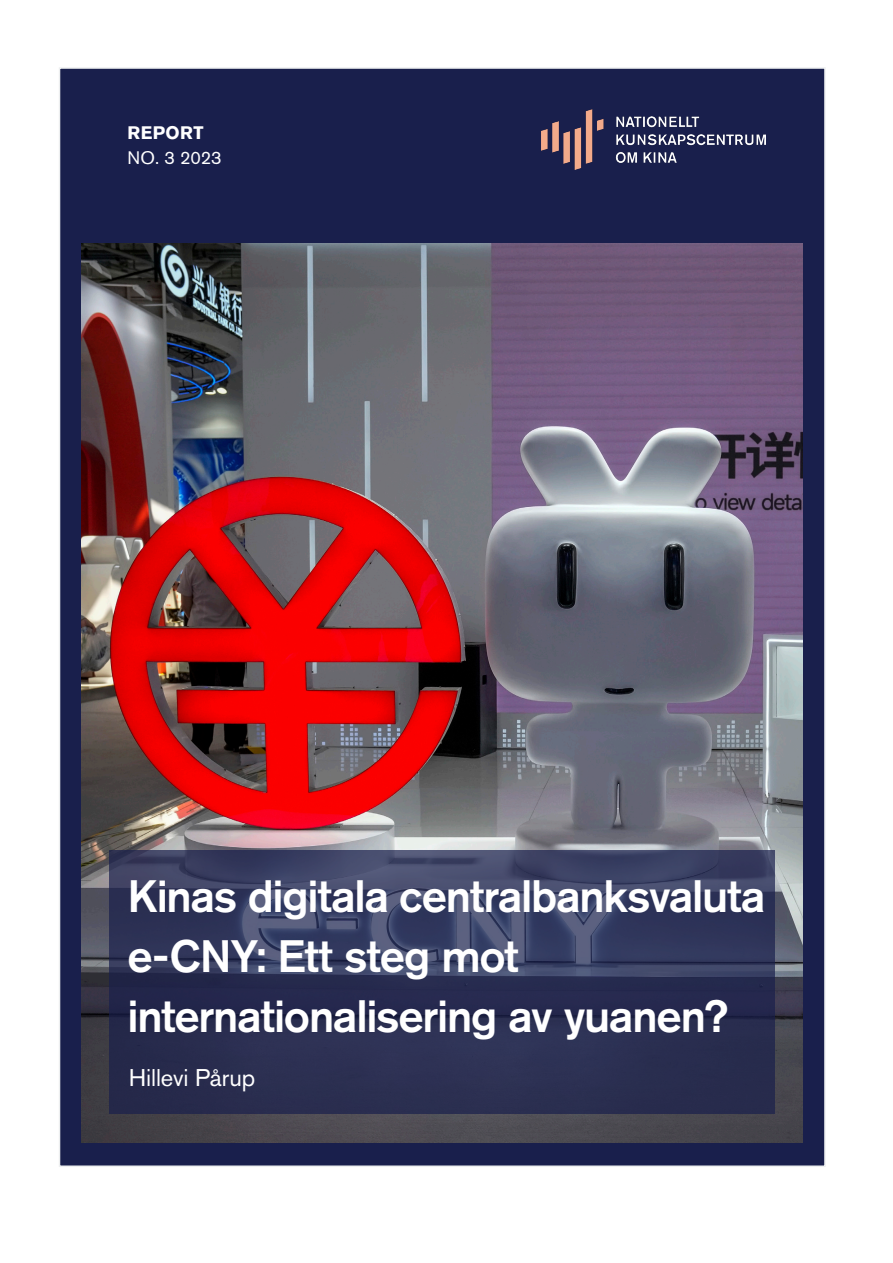
<style>
.page{position:relative;width:893px;height:1263px;background:#fff}
.page>*{position:absolute;margin:0;border:0;box-sizing:border-box;transform-origin:0 0}
.Rubrik_1_-_Större{font:500 45px/60px "Akzidenz Grotesk BE";letter-spacing:-.025em;color:#fff}
.Författare{font:24px "Akzidenz Grotesk BE";letter-spacing:-.005em;color:#fff}
.Nummer_datum{font:18px "Akzidenz Grotesk BE";letter-spacing:-.005em;color:#fff}
.Rapporttyp{font:700 18px "Akzidenz Grotesk BE";letter-spacing:.025em;color:#fff}
</style>
<div class="page">
<div style="left:60px;top:68px;width:765px;height:1098px;background:#191f4c"></div>
<img style="left:82px;top:243px;width:721px;height:900px">
<img style="left:541px;top:109px;width:224px;height:60px">
<svg style="left:109px;top:850px;width:666px;height:264px;fill:#2c3154"></svg>
<p class="Rapporttyp" style="left:128px;top:122px;width:77px">REPORT</p>
<p class="Nummer_datum" style="left:128px;top:147px;width:96px">NO. 3 2023</p>
<p class="Rubrik_1_-_Större" style="left:128px;top:866px;width:639px">Kinas digitala centralbanksvaluta e-CNY: Ett steg mot internationalisering av yuanen?</p>
<p class="Författare" style="left:129px;top:1064px;width:128px">Hillevi Pårup</p>
</div>
